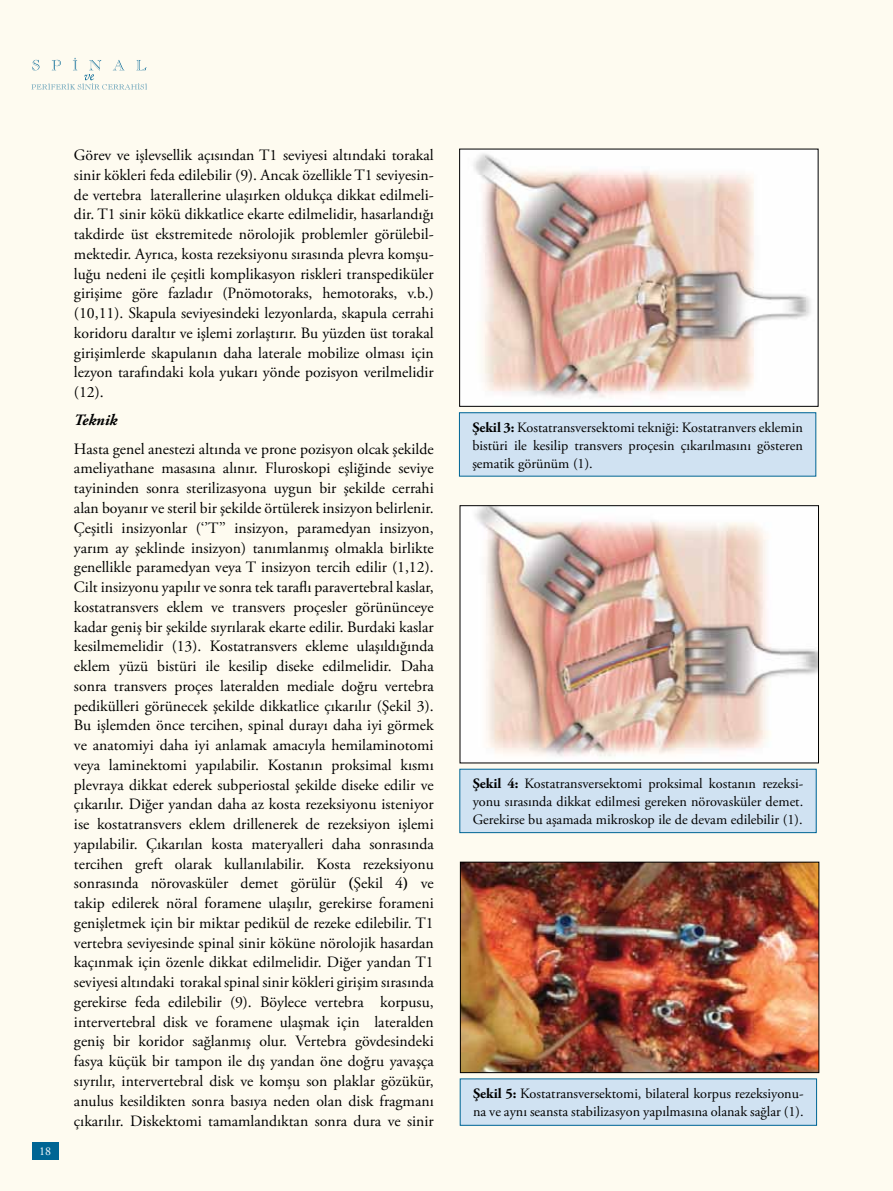
<style>
.page{position:relative;width:893px;height:1191px;background:#fefbf0}
.page>*{position:absolute;margin:0;border:0;box-sizing:border-box;transform-origin:0 0}
.t1{font:15.75px/19.8px "Adobe Garamond Pro";color:#000;text-align:justify}
.t2{font:italic 700 15.75px "Adobe Garamond Pro";color:#000}
.t3{font:14.25px/18px "Adobe Garamond Pro";color:#000;text-align:justify}
.t4{font:12px "Adobe Garamond Pro";color:#fff}
.s1{font-weight:700}
</style>
<div class="page">
<div style="left:32px;top:1141px;width:26px;height:18px;background:#006594"></div>
<svg style="left:31px;top:58px;width:116px;height:32px"></svg>
<img style="left:461px;top:151px;width:355px;height:254px">
<div style="left:459px;top:149px;width:359px;height:258px;border:1px solid #000"></div>
<div style="left:459px;top:413px;width:357px;height:63px;background:#d0e2f2"></div>
<div style="left:459px;top:412px;width:357px;height:64px;border:1px solid #006594"></div>
<img style="left:462px;top:507px;width:355px;height:254px">
<div style="left:460px;top:505px;width:359px;height:258px;border:1px solid #000"></div>
<div style="left:460px;top:769px;width:356px;height:63px;background:#d0e2f2"></div>
<div style="left:460px;top:769px;width:356px;height:64px;border:1px solid #006594"></div>
<img style="left:462px;top:863px;width:355px;height:208px">
<div style="left:460px;top:861px;width:359px;height:212px;border:1px solid #000"></div>
<div style="left:460px;top:1078px;width:357px;height:47px;background:#d0e2f2"></div>
<p class="t4" style="left:39px;top:1143px;width:14px">18</p>
<p class="t1" style="left:74px;top:146px;width:361px">Görev ve işlevsellik açısından T1 seviyesi altındaki torakal sinir kökleri feda edilebilir (9). Ancak özellikle T1 seviyesin&shy;de vertebra laterallerine ulaşırken oldukça dikkat edilmeli&shy;dir. T1 sinir kökü dikkatlice ekarte edilmelidir, hasarlandığı takdirde üst ekstremitede nörolojik problemler görülebil&shy;mektedir. Ayrıca, kosta rezeksiyonu sırasında plevra komşu&shy;luğu nedeni ile çeşitli komplikasyon riskleri transpediküler girişime göre fazladır (Pnömotoraks, hemotoraks, v.b.) (10,11). Skapula seviyesindeki lezyonlarda, skapula cerrahi koridoru daraltır ve işlemi zorlaştırır. Bu yüzden üst torakal girişimlerde skapulanın daha laterale mobilize olması için lezyon tarafındaki kola yukarı yönde pozisyon verilmelidir (12).</p>
<p class="t2" style="left:74px;top:411px;width:45px">Teknik</p>
<p class="t1" style="left:74px;top:439px;width:361px">Hasta genel anestezi altında ve prone pozisyon olcak şekilde ameliyathane masasına alınır. Fluroskopi eşliğinde seviye tayininden sonra sterilizasyona uygun bir şekilde cerrahi alan boyanır ve steril bir şekilde örtülerek insizyon belirlenir.<br>Çeşitli insizyonlar (‘’T’’ insizyon, paramedyan insizyon, yarım ay şeklinde insizyon) tanımlanmış olmakla birlikte genellikle paramedyan veya T insizyon tercih edilir (1,12).<br>Cilt insizyonu yapılır ve sonra tek taraflı paravertebral kaslar, kostatransvers eklem ve transvers proçesler görününceye kadar geniş bir şekilde sıyrılarak ekarte edilir. Burdaki kaslar kesilmemelidir (13). Kostatransvers ekleme ulaşıldığında eklem yüzü bistüri ile kesilip diseke edilmelidir. Daha sonra transvers proçes lateralden mediale doğru vertebra pedikülleri görünecek şekilde dikkatlice çıkarılır (Şekil 3).<br>Bu işlemden önce tercihen, spinal durayı daha iyi görmek ve anatomiyi daha iyi anlamak amacıyla hemilaminotomi veya laminektomi yapılabilir. Kostanın proksimal kısmı plevraya dikkat ederek subperiostal şekilde diseke edilir ve çıkarılır. Diğer yandan daha az kosta rezeksiyonu isteniyor ise kostatransvers eklem drillenerek de rezeksiyon işlemi yapılabilir. Çıkarılan kosta materyalleri daha sonrasında tercihen greft olarak kullanılabilir. Kosta rezeksiyonu sonrasında nörovasküler demet görülür <span class="s1">(</span>Şekil 4<span class="s1">)</span> ve takip edilerek nöral foramene ulaşılır, gerekirse forameni genişletmek için bir miktar pedikül de rezeke edilebilir. T1 vertebra seviyesinde spinal sinir köküne nörolojik hasardan kaçınmak için özenle dikkat edilmelidir. Diğer yandan T1 seviyesi altındaki torakal spinal sinir kökleri girişim sırasında gerekirse feda edilebilir (9). Böylece vertebra korpusu, intervertebral disk ve foramene ulaşmak için lateralden geniş bir koridor sağlanmış olur. Vertebra gövdesindeki fasya küçük bir tampon ile dış yandan öne doğru yavaşça sıyrılır, intervertebral disk ve komşu son plaklar gözükür, anulus kesildikten sonra basıya neden olan disk fragmanı çıkarılır. Diskektomi tamamlandıktan sonra dura ve sinir</p>
<p class="t3" style="left:472px;top:418px;width:332px"><span class="s1">Şekil 3:</span> Kostatransversektomi tekniği: Kostatranvers eklemin bistüri ile kesilip transvers proçesin çıkarılmasını gösteren şematik görünüm (1).</p>
<p class="t3" style="left:473px;top:775px;width:332px"><span class="s1">Şekil 4:</span> Kostatransversektomi proksimal kostanın rezeksi&shy;yonu sırasında dikkat edilmesi gereken nörovasküler demet.<br>Gerekirse bu aşamada mikroskop ile de devam edilebilir (1).</p>
<p class="t3" style="left:473px;top:1085px;width:332px"><span class="s1">Şekil 5:</span> Kostatransversektomi, bilateral korpus rezeksiyonu&shy;na ve aynı seansta stabilizasyon yapılmasına olanak sağlar (1).</p>
</div>
